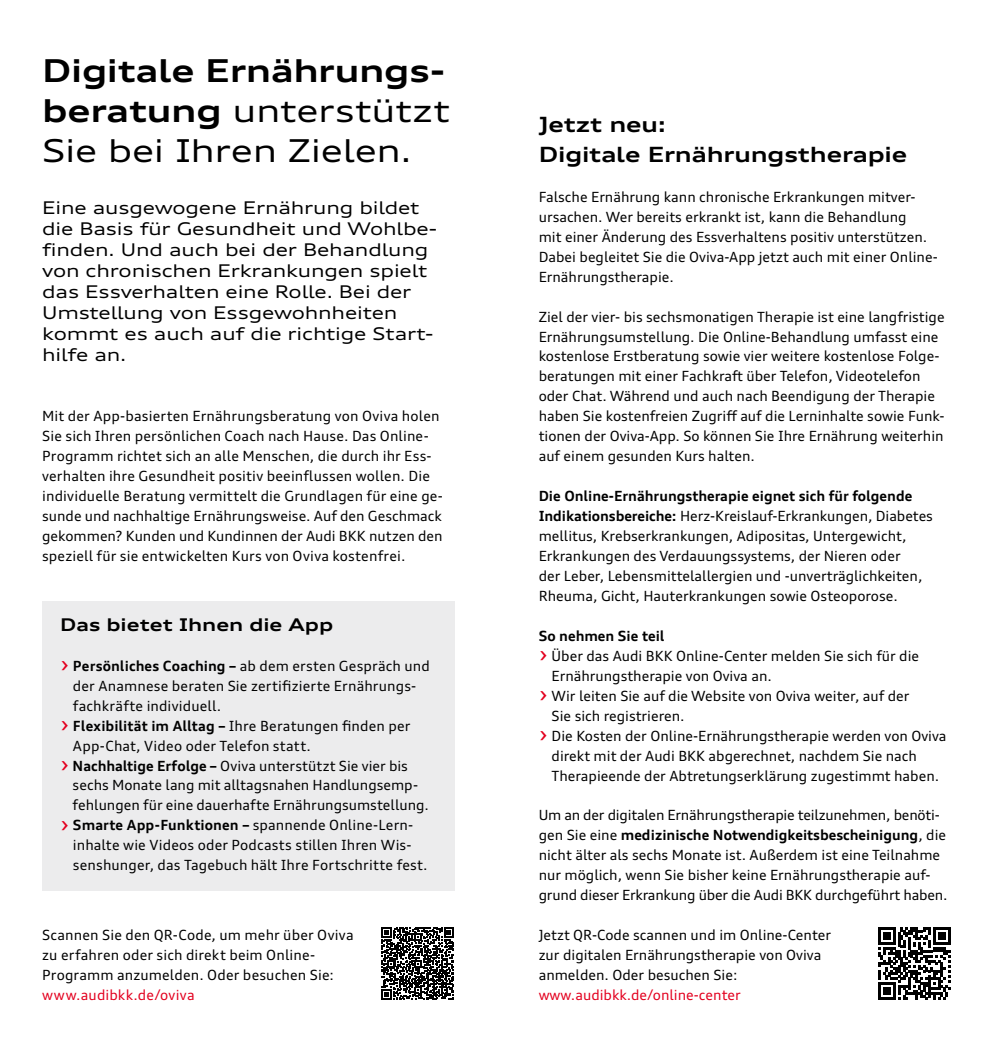
<style>
.page{position:relative;width:993px;height:1042px;background:#fff}
.page>*{position:absolute;margin:0;border:0;box-sizing:border-box;transform-origin:0 0}
.t1{font:expanded 31.5px/39.9px "Audi Type";letter-spacing:-.01em;color:#000}
.t2{font:700 expanded 21px/29.9px "Audi Type";letter-spacing:-.005em;color:#000}
.t3{font:expanded 17.5px/21px "Audi Type";letter-spacing:-.01em;color:#000}
.t4{font:700 expanded 17.5px "Audi Type";letter-spacing:.005em;color:#000}
.t5{font:14px/19.9px "Audi Type";color:#000}
.t6{font:700 14px "Audi Type";color:#000}
.s1{font-weight:700}
.s2{font-size:24.5px;color:#e3001f}
.s3{color:#e3001f}
</style>
<div class="page">
<div style="left:42px;top:601px;width:412px;height:289px;background:#ececed"></div>
<svg style="left:381px;top:927px;width:73px;height:73px"></svg>
<svg style="left:878px;top:927px;width:72px;height:73px"></svg>
<h2 class="t1" style="left:42px;top:50px;width:409px"><span class="s1">Digitale Ernährungs&shy;beratung</span> unterstützt<br>Sie bei Ihren Zielen.</h2>
<p class="t3" style="left:42px;top:197px;width:396px">Eine ausgewogene Ernährung bildet die Basis für Gesundheit und Wohlbe&shy;finden. Und auch bei der Behandlung von chronischen Erkrankungen spielt das Essverhalten eine Rolle. Bei der<br>Umstellung von Essgewohnheiten kommt es auch auf die richtige Start&shy;hilfe an.</p>
<p class="t5" style="left:42px;top:406px;width:402px">Mit der App-basierten Ernährungsberatung von Oviva holen Sie sich Ihren persönlichen Coach nach Hause. Das Online-Programm richtet sich an alle Menschen, die durch ihr Ess&shy;verhalten ihre Gesundheit positiv beeinflussen wollen. Die individuelle Beratung vermittelt die Grundlagen für eine ge&shy;sunde und nachhaltige Ernährungsweise. Auf den Geschmack gekommen? Kunden und Kundinnen der Audi BKK nutzen den speziell für sie entwickelten Kurs von Oviva kostenfrei.</p>
<h3 class="t4" style="left:60px;top:614px;width:275px">Das bietet Ihnen die App</h3>
<p class="t5" style="left:73px;top:655px;width:358px;text-indent:-13px"><span class="s2">›</span> <span class="s1">Persönliches Coaching –</span> ab dem ersten Gespräch und der Anamnese beraten Sie zertifizierte Ernährungs&shy;fachkräfte individuell.</p>
<p class="t5" style="left:73px;top:715px;width:339px;text-indent:-13px"><span class="s2">›</span> <span class="s1">Flexibilität im Alltag –</span> Ihre Beratungen finden per<br>App-Chat, Video oder Telefon statt.</p>
<p class="t5" style="left:73px;top:755px;width:358px;text-indent:-12px"><span class="s2">›</span> <span class="s1">Nachhaltige Erfolge –</span> Oviva unterstützt Sie vier bis sechs Monate lang mit alltagsnahen Handlungsemp&shy;fehlungen für eine dauerhafte Ernährungsumstellung.</p>
<p class="t5" style="left:73px;top:815px;width:356px;text-indent:-13px"><span class="s2">›</span> <span class="s1">Smarte App-Funktionen –</span> spannende Online-Lern&shy;inhalte wie Videos oder Podcasts stillen Ihren Wis&shy;senshunger, das Tagebuch hält Ihre Fortschritte fest.</p>
<p class="t5" style="left:42px;top:925px;width:313px">Scannen Sie den QR-Code, um mehr über Oviva zu erfahren oder sich direkt beim Online-Programm anzumelden. Oder besuchen Sie: <span class="s3">www.audibkk.de/oviva</span></p>
<h3 class="t2" style="left:538px;top:109px;width:370px">Jetzt neu:<br>Digitale Ernährungstherapie</h3>
<p class="t5" style="left:538px;top:187px;width:399px">Falsche Ernährung kann chronische Erkrankungen mitver&shy;ursachen. Wer bereits erkrankt ist, kann die Behandlung<br>mit einer Änderung des Essverhaltens positiv unterstützen.<br>Dabei begleitet Sie die Oviva-App jetzt auch mit einer Online-Ernährungstherapie.</p>
<p class="t5" style="left:538px;top:306px;width:407px">Ziel der vier- bis sechsmonatigen Therapie ist eine langfristige Ernährungsumstellung. Die Online-Behandlung umfasst eine kostenlose Erstberatung sowie vier weitere kostenlose Folge&shy;beratungen mit einer Fachkraft über Telefon, Videotelefon oder Chat. Während und auch nach Beendigung der Therapie haben Sie kostenfreien Zugriff auf die Lerninhalte sowie Funk&shy;tionen der Oviva-App. So können Sie Ihre Ernährung weiterhin auf einem gesunden Kurs halten.</p>
<p class="t5" style="left:538px;top:486px;width:395px"><span class="s1">Die Online-Ernährungstherapie eignet sich für folgende Indikationsbereiche:</span> Herz-Kreislauf-Erkrankungen, Diabetes mellitus, Krebserkrankungen, Adipositas, Untergewicht, Erkrankungen des Verdauungssystems, der Nieren oder<br>der Leber, Lebensmittelallergien und -unverträglichkeiten, Rheuma, Gicht, Hauterkrankungen sowie Osteoporose.</p>
<h4 class="t6" style="left:538px;top:627px;width:127px">So nehmen Sie teil</h4>
<p class="t5" style="left:551px;top:645px;width:369px;text-indent:-13px"><span class="s2">›</span> Über das Audi BKK Online-Center melden Sie sich für die<br>Ernährungstherapie von Oviva an.</p>
<p class="t5" style="left:551px;top:685px;width:359px;text-indent:-13px"><span class="s2">›</span> Wir leiten Sie auf die Website von Oviva weiter, auf der<br>Sie sich registrieren.</p>
<p class="t5" style="left:551px;top:725px;width:396px;text-indent:-13px"><span class="s2">›</span> Die Kosten der Online-Ernährungstherapie werden von Oviva direkt mit der Audi BKK abgerechnet, nachdem Sie nach<br>Therapieende der Abtretungserklärung zugestimmt haben.</p>
<p class="t5" style="left:538px;top:805px;width:410px">Um an der digitalen Ernährungstherapie teilzunehmen, benöti&shy;gen Sie eine <span class="s1">medizinische Notwendigkeitsbescheinigung</span>, die nicht älter als sechs Monate ist. Außerdem ist eine Teilnahme nur möglich, wenn Sie bisher keine Ernährungstherapie auf&shy;grund dieser Erkrankung über die Audi BKK durchgeführt haben.</p>
<p class="t5" style="left:538px;top:925px;width:294px">Jetzt QR-Code scannen und im Online-Center zur digitalen Ernährungstherapie von Oviva anmelden. Oder besuchen Sie: <span class="s3">www.audibkk.de/online-center</span></p>
</div>
